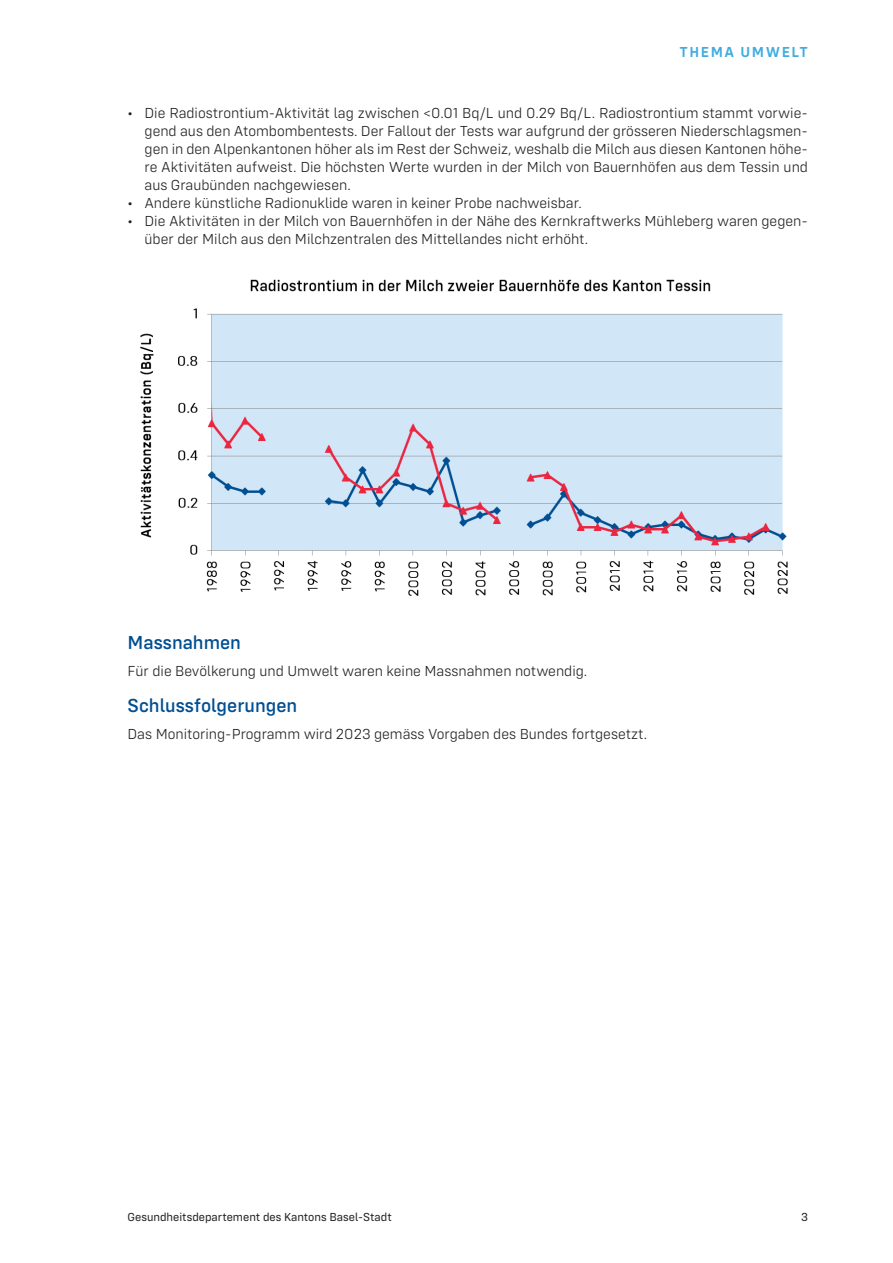
<style>
.page{position:relative;width:893px;height:1263px;background:#fff}
.page>*{position:absolute;margin:0;border:0;box-sizing:border-box;transform-origin:0 0}
.Zwischentitel{font:500 19.5px "Config Rounded";color:#004f92}
.Lauftext{font:300 15px/18px "Config Rounded";color:#231f20;text-align:justify}
.t1{font:600 15px "Config Rounded";letter-spacing:.1em;color:#40ace1}
.t2{font:12px "Config Rounded";color:#231f20}
</style>
<div class="page">
<img style="left:140px;top:279px;width:648px;height:317px">
<p class="t1" style="left:679px;top:43px;width:130px">THEMA UMWELT</p>
<p class="Lauftext" style="left:145px;top:104px;width:665px;text-indent:-17px">• Die Radiostrontium-Aktivität lag zwischen &lt;0.01 Bq/L und 0.29 Bq/L. Radiostrontium stammt vorwie&shy;gend aus den Atombombentests. Der Fallout der Tests war aufgrund der grösseren Niederschlagsmen&shy;gen in den Alpenkantonen höher als im Rest der Schweiz, weshalb die Milch aus diesen Kantonen höhe&shy;re Aktivitäten aufweist. Die höchsten Werte wurden in der Milch von Bauernhöfen aus dem Tessin und aus Graubünden nachgewiesen.</p>
<p class="Lauftext" style="left:128px;top:194px;width:456px">• Andere künstliche Radionuklide waren in keiner Probe nachweisbar.</p>
<p class="Lauftext" style="left:145px;top:212px;width:665px;text-indent:-17px">• Die Aktivitäten in der Milch von Bauernhöfen in der Nähe des Kernkraftwerks Mühleberg waren gegen&shy;über der Milch aus den Milchzentralen des Mittellandes nicht erhöht.</p>
<p class="Zwischentitel" style="left:128px;top:631px;width:115px">Massnahmen</p>
<p class="Lauftext" style="left:128px;top:662px;width:461px">Für die Bevölkerung und Umwelt waren keine Massnahmen notwendig.</p>
<p class="Zwischentitel" style="left:128px;top:694px;width:171px">Schlussfolgerungen</p>
<p class="Lauftext" style="left:128px;top:725px;width:521px">Das Monitoring-Programm wird 2023 gemäss Vorgaben des Bundes fortgesetzt.</p>
<p class="t2" style="left:128px;top:1210px;width:266px">Gesundheitsdepartement des Kantons Basel-Stadt</p>
<p class="t2" style="left:801px;top:1210px;width:8px">3</p>
</div>
